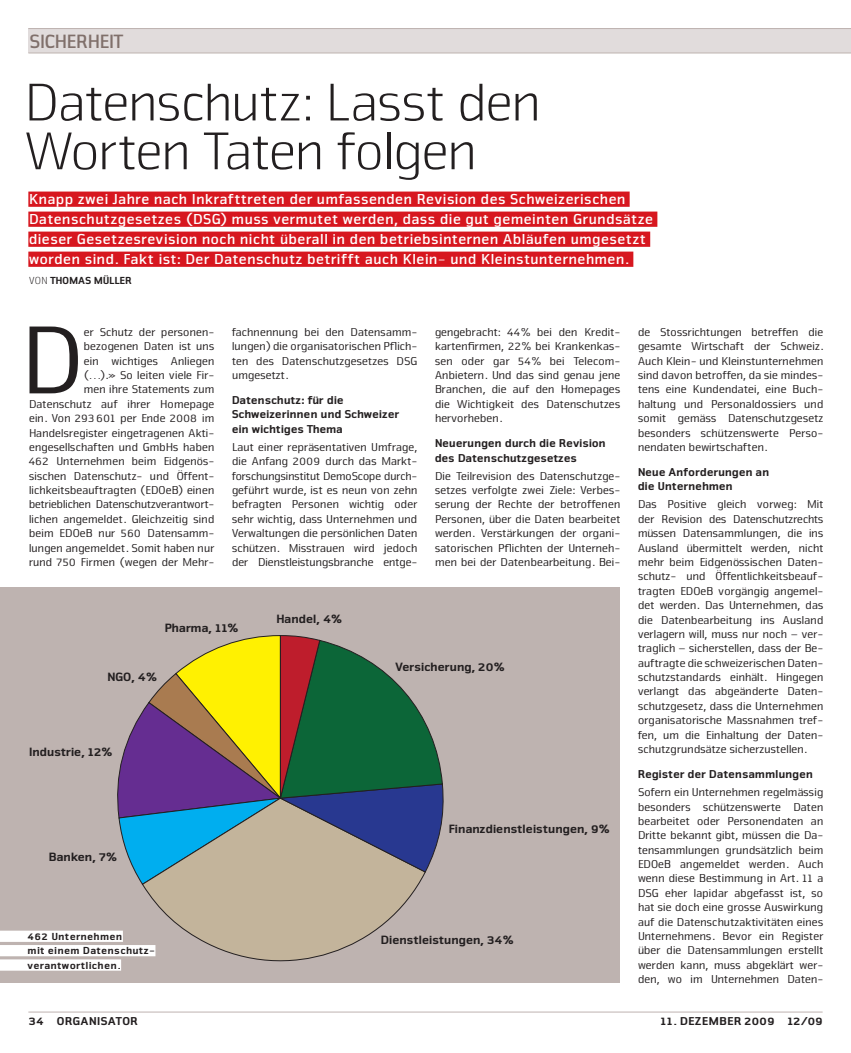
<style>
.page{position:relative;width:851px;height:1053px;background:#fff}
.page>*{position:absolute;margin:0;border:0;box-sizing:border-box;transform-origin:0 0}
.t1{font:100.12px "Nuri 04";color:#231f20}
.t2{font:300 55px/48.8px "Nuri 01";letter-spacing:-.015em;color:#231f20}
.t3{font:700 20px "Nuri 07";color:#80706b;scale:.95 1}
.t4{font:700 15px/20px "Nuri 07";letter-spacing:.05em;color:#fff}
.t5{font:900 12.5px "Nuri 10";color:#231f20}
.t6{font:11.88px/14.4px "Nuri 04";letter-spacing:.015em;color:#231f20;text-align:justify}
.t7{font:900 11.88px/14.4px "Nuri 10";letter-spacing:.015em;color:#231f20}
.t8{font:900 11.88px "Nuri 10";letter-spacing:.035em;color:#231f20}
.t9{font:900 11.88px "Nuri 10";letter-spacing:.045em;color:#231f20}
.t10{font:900 10.62px/14.4px "Nuri 10";letter-spacing:.05em;color:#231f20}
.t11{font:900 10.62px "Nuri 10";letter-spacing:.015em;color:#231f20}
.s1{font-family:"Nuri 01";font-weight:300}
</style>
<div class="page">
<hr style="left:28px;top:1011px;width:794px;height:1px;background:#beb3b0">
<div style="left:28px;top:28px;width:822px;height:25px;background:#e1dcdc"></div>
<hr style="left:28px;top:28px;width:822px;height:1px;background:#beb3b0">
<hr style="left:28px;top:53px;width:822px;height:1px;background:#beb3b0">
<div style="left:28px;top:191px;width:601px;height:16px;background:#d7171f"></div>
<div style="left:28px;top:211px;width:629px;height:16px;background:#d7171f"></div>
<div style="left:28px;top:231px;width:622px;height:16px;background:#d7171f"></div>
<div style="left:28px;top:251px;width:605px;height:16px;background:#d7171f"></div>
<div style="left:0;top:587px;width:619px;height:396px;background:#beb3b0"></div>
<svg style="left:142px;top:885px;width:277px;height:76px"></svg>
<svg style="left:117px;top:635px;width:327px;height:250px"></svg>
<div style="left:0;top:930px;width:123px;height:11px;background:#fff"></div>
<div style="left:0;top:944px;width:155px;height:12px;background:#fff"></div>
<div style="left:0;top:959px;width:121px;height:11px;background:#fff"></div>
<h3 class="t3" style="left:29px;top:29px;width:99px">Sicherheit</h3>
<h2 class="t2" style="left:21px;top:76px;width:518px">Datenschutz: Lasst den<br>Worten Taten folgen</h2>
<p class="t4" style="left:28px;top:188px;width:624px">Knapp zwei Jahre nach Inkrafttreten der umfassenden Revision des Schweizerischen Datenschutzgesetzes (DSG) muss vermutet werden, dass die gut gemeinten Grundsätze dieser Gesetzesrevision noch nicht überall in den betriebsinternen Abläufen umgesetzt worden sind. Fakt ist: Der Datenschutz betrifft auch Klein- und Kleinstunternehmen.</p>
<p class="t11" style="left:28px;top:274px;width:104px"><span class="s1">Von</span> Thomas M üller</p>
<h1 class="t1" style="left:15px;top:298px;width:63px">D</h1>
<p class="t6" style="left:28px;top:324px;width:187px;text-align:right">er Schutz der personen&shy;bezogenen Daten ist uns<br>ein wichtiges Anliegen<br>(…).» So leiten viele Fir-<br>men ihre Statements zum<br>Datenschutz auf ihrer Homepage ein. Von 293 601 per Ende 2008 im<br>Handelsregister eingetragenen Akti&shy;engesellschaften und GmbHs haben<br>462 Unternehmen beim Eidgenös&shy;sischen Datenschutz- und Öffent&shy;lichkeitsbeauftragten (EDOeB) einen betrieblichen Datenschutzverantwort&shy;lichen angemeldet. Gleichzeitig sind beim EDOeB nur 560 Datensamm&shy;lungen angemeldet. Somit haben nur rund 750 Firmen (wegen der Mehr-</p>
<p class="t6" style="left:231px;top:324px;width:187px">fachnennung bei den Datensamm&shy;lungen) die organisatorischen Pflich&shy;ten des Datenschutzgesetzes DSG umgesetzt.</p>
<p class="t7" style="left:231px;top:392px;width:169px">Datenschutz: für die<br>Schweizerinnen und Schweizer ein wichtiges Thema</p>
<p class="t6" style="left:231px;top:439px;width:187px;text-align:left">Laut einer repräsentativen Umfrage, die Anfang 2009 durch das Markt&shy;forschungsinstitut DemoScope durch&shy;geführt wurde, ist es neun von zehn befragten Personen wichtig oder sehr wichtig, dass Unternehmen und Verwaltungen die persönlichen Daten schützen. Misstrauen wird jedoch der Dienstleistungsbranche entge-</p>
<p class="t6" style="left:434px;top:324px;width:187px;text-align:left">gengebracht: 44% bei den Kredit&shy;kartenfirmen, 22% bei Kranken- kas&shy;sen oder gar 54% bei Telecom-<br>Anbietern. Und das sind genau jene<br>Branchen, die auf den Homepages die Wichtigkeit des Datenschutzes hervorheben.</p>
<p class="t7" style="left:434px;top:435px;width:172px">Neuerungen durch die Revision des Datenschutzgesetzes</p>
<p class="t6" style="left:434px;top:468px;width:187px">Die Teilrevision des Datenschutzge&shy;setzes verfolgte zwei Ziele: Verbes&shy;serung der Rechte der betroffenen Personen, über die Daten bearbeitet werden. Verstärkungen der organi&shy;satorischen Pflichten der Unterneh&shy;men bei der Datenbearbeitung. Bei-</p>
<p class="t5" style="left:164px;top:620px;width:75px">Pharma, 11%</p>
<p class="t5" style="left:276px;top:610px;width:67px">Handel, 4%</p>
<p class="t5" style="left:107px;top:669px;width:51px">NGO, 4%</p>
<p class="t5" style="left:28px;top:743px;width:85px">Industrie, 12%</p>
<p class="t5" style="left:48px;top:849px;width:70px">Banken, 7%</p>
<p class="t10" style="left:27px;top:928px;width:128px">462 Unternehmen<br>mit einem Datenschutz&shy;verantwortlichen.</p>
<p class="t5" style="left:395px;top:659px;width:110px">Versicherung, 20%</p>
<p class="t5" style="left:448px;top:820px;width:162px">Finanzdienstleistungen, 9%</p>
<p class="t5" style="left:380px;top:931px;width:134px">Dienstleistungen, 34%</p>
<p class="t6" style="left:637px;top:324px;width:187px">de Stossrichtungen betreffen die gesamte Wirtschaft der Schweiz.<br>Auch Klein- und Kleinstunternehmen sind davon betroffen, da sie mindes&shy;tens eine Kundendatei, eine Buch&shy;haltung und Personaldossiers und somit gemäss Datenschutzgesetz besonders schützenswerte Perso&shy;nendaten bewirtschaften.</p>
<p class="t7" style="left:637px;top:464px;width:133px">Neue Anforderungen an die Unternehmen</p>
<p class="t6" style="left:637px;top:497px;width:187px;text-align:left">Das Positive gleich vorweg: Mit der Revision des Datenschutzrechts müs-sen Datensammlungen, die ins Ausland übermittelt werden, nicht mehr beim Eidgenössischen Daten&shy;schutz- und Öffentlichkeitsbeauf&shy;tragten EDOeB vorgängig angemel&shy;det werden. Das Unternehmen, das die Datenbearbeitung ins Ausland verlagern will, muss nur noch – ver&shy;traglich – sicherstellen, dass der Be&shy;auftragte die schweizerischen Daten&shy;schutzstandards einhält. Hin-gegen verlangt das abgeänderte Daten&shy;schutzgesetz, dass die Unternehmen organisatorische Massnahmen tref&shy;fen, um die Einhaltung der Daten&shy;schutzgrundsätze sicherzustellen.</p>
<p class="t7" style="left:637px;top:766px;width:176px">Register der Datensammlungen</p>
<p class="t6" style="left:637px;top:784px;width:187px">Sofern ein Unternehmen regelmässig besonders schützenswerte Daten bearbeitet oder Personendaten an Dritte bekannt gibt, müssen die Da&shy;tensammlungen grundsätzlich beim EDOeB angemeldet werden. Auch wenn diese Bestimmung in Art. 11 a DSG eher lapidar abgefasst ist, so hat sie doch eine grosse Auswirkung auf die Datenschutzaktivitäten eines Unternehmens. Bevor ein Register über die Datensammlungen erstellt werden kann, muss abgeklärt wer&shy;den, wo im Unternehmen Daten-</p>
<p class="t9" style="left:28px;top:1013px;width:110px">34 Organisator</p>
<p class="t8" style="left:660px;top:1013px;width:164px">11. Dezember 2009 12/09</p>
</div>
